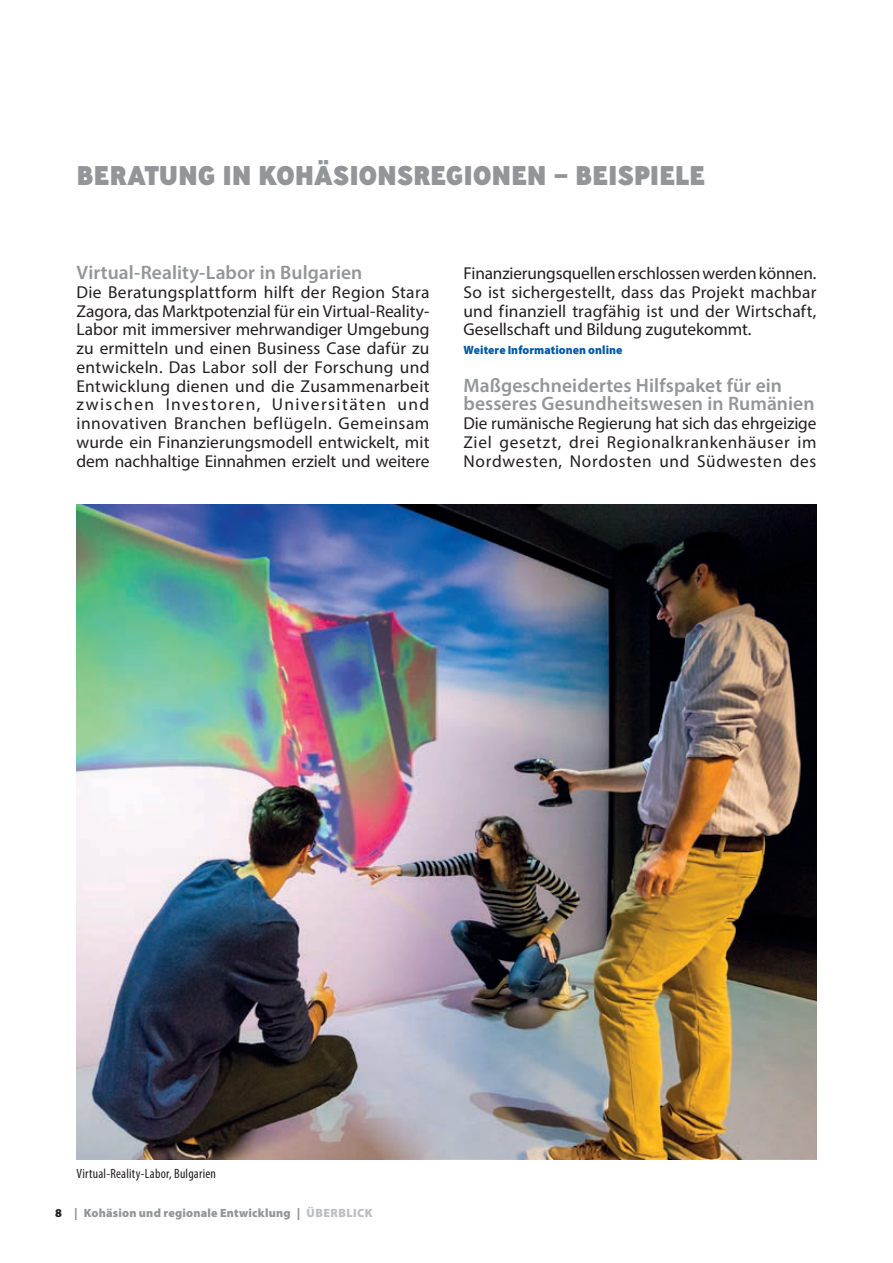
<style>
.page{position:relative;width:893px;height:1263px;background:#fff}
.page>*{position:absolute;margin:0;border:0;box-sizing:border-box;transform-origin:0 0}
.TITRE_PROJECTS_DE{font:800 27px "Ministry";letter-spacing:-.01em;color:#939598}
.TITRE_PROJECTS_DE-2{font:600 19.5px/18.8px "Myriad Pro";letter-spacing:.005em;color:#939598}
.TEXT_PROJECTS_DE{font:17.25px/18.8px "Myriad Pro";color:#231f20;text-align:justify}
.FOOTNOTES{font:condensed 13.5px "Myriad Pro";letter-spacing:.015em;color:#231f20}
.t1{font:900 12px "Myriad Pro";letter-spacing:.015em;color:#939598}
.TEXT_PROJECTS_DE-2{font:900 12px "Myriad Pro";letter-spacing:.005em;color:#015bab}
.s1{color:#231f20}
.s2{color:#bcbdc0}
</style>
<div class="page">
<img style="left:77px;top:504px;width:739px;height:655px">
<p class="TITRE_PROJECTS_DE" style="left:77px;top:157px;width:630px">BERATUNG IN KOHÄSIONSREGIONEN – BEISPIELE</p>
<p class="TITRE_PROJECTS_DE-2" style="left:77px;top:263px;width:287px">Virtual-Reality-Labor in Bulgarien</p>
<p class="TEXT_PROJECTS_DE" style="left:77px;top:282px;width:354px">Die Beratungsplattform hilft der Region Stara Zagora, das Marktpotenzial für ein Virtual-Reality-Labor mit immersiver mehrwandiger Umgebung zu ermitteln und einen Business Case dafür zu entwickeln. Das Labor soll der Forschung und Entwicklung dienen und die Zusammenarbeit zwischen Investoren, Universitäten und innovativen Branchen beflügeln. Gemeinsam wurde ein Finanzierungsmodell entwickelt, mit dem nachhaltige Einnahmen erzielt und weitere</p>
<p class="TEXT_PROJECTS_DE" style="left:463px;top:264px;width:354px">Finanzierungsquellen erschlossen werden können.<br>So ist sichergestellt, dass das Projekt machbar und finanziell tragfähig ist und der Wirtschaft, Gesellschaft und Bildung zugutekommt.</p>
<p class="TEXT_PROJECTS_DE-2" style="left:463px;top:342px;width:160px">Weitere Informationen online</p>
<p class="TITRE_PROJECTS_DE-2" style="left:463px;top:375px;width:353px">Maßgeschneidertes Hilfspaket für ein besseres Gesundheitswesen in Rumänien</p>
<p class="TEXT_PROJECTS_DE" style="left:463px;top:414px;width:354px">Die rumänische Regierung hat sich das ehrgeizige Ziel gesetzt, drei Regionalkrankenhäuser im Nordwesten, Nordosten und Südwesten des</p>
<p class="FOOTNOTES" style="left:77px;top:1165px;width:141px">Virtual-Reality-Labor, Bulgarien</p>
<p class="t1" style="left:55px;top:1204px;width:319px"><span class="s1">8</span> | Kohäsion und regionale Entwicklung | <span class="s2">ÜBERBLICK</span></p>
</div>
